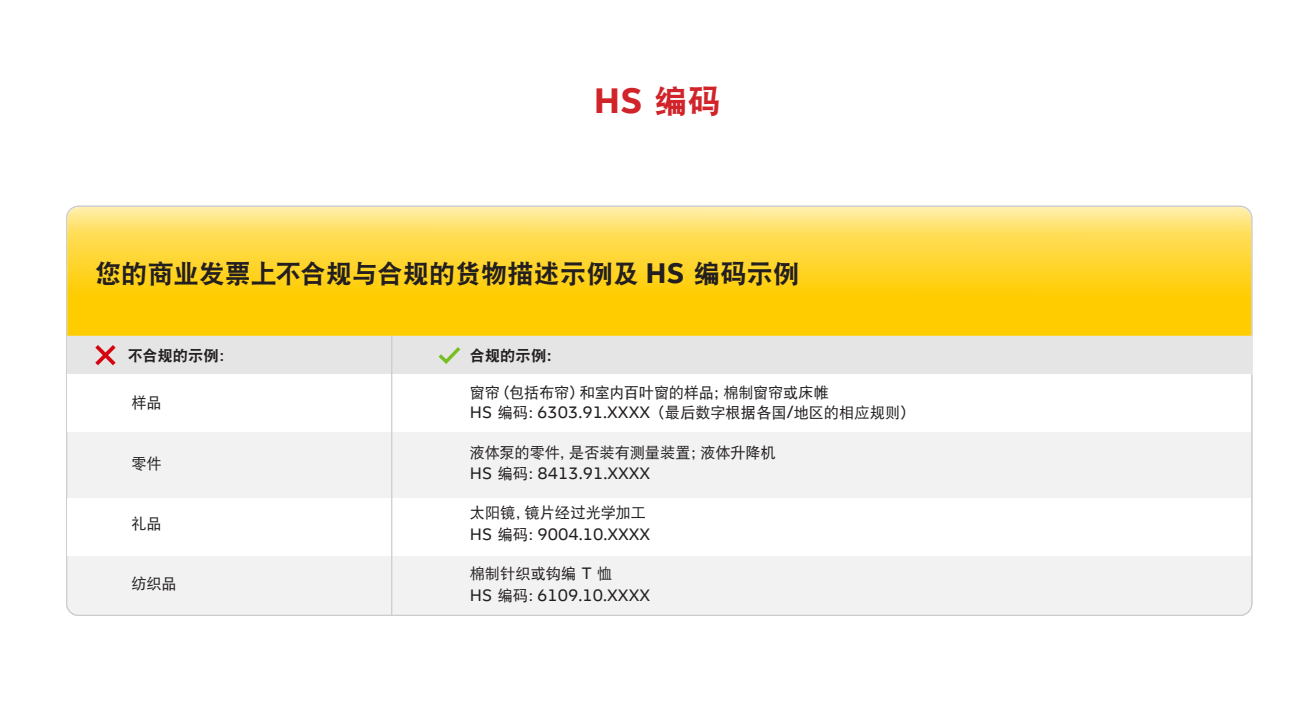
<style>
.page{position:relative;width:1314px;height:722px;background:#fff}
.page>*{position:absolute;margin:0;border:0;box-sizing:border-box;transform-origin:0 0}
.t1{font:700 37.5px "Delivery";color:#d1232a}
.t2{font:26.12px "DFP Hei W9";letter-spacing:-.005em;color:#231f20}
.t3{font:17.5px "Delivery";color:#231f20}
.t4{font:15.25px/20px "DFP Hei W5";letter-spacing:-.005em;color:#231f20}
.t5{font:15.25px "DFP Hei W9";letter-spacing:.005em;color:#231f20}
.s1{font-family:"DFP Hei W9";font-weight:400;font-size:32.62px}
.s2{font-family:"Delivery";font-weight:700;font-size:30px}
.s3{font-family:"DFP Hei W7"}
.s4{font-family:"Delivery";font-size:17.5px}
.s5{font-family:"DFP Hei W5";font-size:15.25px}
</style>
<div class="page">
<div style="left:66px;top:206px;width:1186px;height:410px;background:#f2f2f2"></div>
<div style="left:67px;top:336px;width:1185px;height:38px;background:#e5e5e5"></div>
<div style="left:67px;top:374px;width:1184px;height:58px;background:#fff"></div>
<div style="left:67px;top:498px;width:1184px;height:58px;background:#fff"></div>
<hr style="left:391px;top:336px;width:1px;height:280px;background:#ccc">
<svg style="left:67px;top:207px;width:1184px;height:129px;background:#fed531"></svg>
<svg style="left:95px;top:345px;width:21px;height:21px"></svg>
<svg style="left:439px;top:347px;width:21px;height:17px"></svg>
<h1 class="t1" style="left:594px;top:78px;width:127px">HS <span class="s1">编码</span></h1>
<h2 class="t2" style="left:95px;top:259px;width:706px">您的商业发票上不合规与合规的货物描述示例及 <span class="s2">HS</span> 编码示例</h2>
<p class="t5" style="left:128px;top:347px;width:107px">不合规的示例<span class="s3">：</span></p>
<p class="t5" style="left:470px;top:347px;width:92px">合规的示例：</p>
<p class="t4" style="left:131px;top:392px;width:32px">样品</p>
<p class="t4" style="left:470px;top:382px;width:446px">窗帘（包括布帘）和室内百叶窗的样品；棉制窗帘或床帷<br><span class="s4">HS</span> 编码：<span class="s4">6303.91.XXXX</span>（最后数字根据各国<span class="s4">/</span>地区的相应规则）</p>
<p class="t4" style="left:131px;top:453px;width:32px">零件</p>
<p class="t4" style="left:470px;top:442px;width:308px">液体泵的零件，是否装有测量装置；液体升降机</p>
<p class="t3" style="left:470px;top:463px;width:182px">HS <span class="s5">编码：</span>8413.91.XXXX</p>
<p class="t4" style="left:131px;top:513px;width:32px">礼品</p>
<p class="t4" style="left:131px;top:573px;width:47px">纺织品</p>
<p class="t4" style="left:470px;top:502px;width:178px">太阳镜，镜片经过光学加工</p>
<p class="t3" style="left:470px;top:523px;width:182px">HS <span class="s5">编码：</span>9004.10.XXXX</p>
<p class="t4" style="left:470px;top:563px;width:144px">棉制针织或钩编 <span class="s4">T</span> 恤</p>
<p class="t3" style="left:470px;top:584px;width:182px">HS <span class="s5">编码：</span>6109.10.XXXX</p>
</div>
